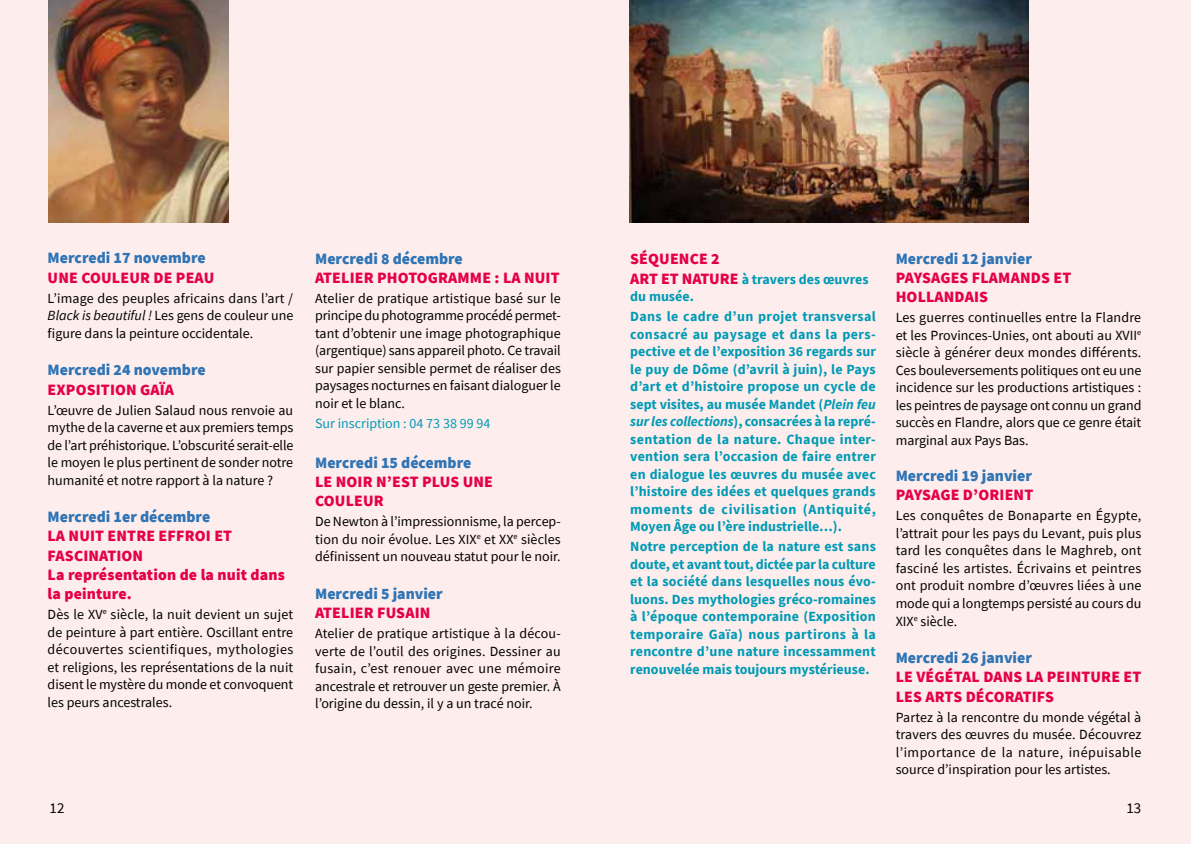
<style>
.page{position:relative;width:1191px;height:844px;background:#fff}
.page>*{position:absolute;margin:0;border:0;box-sizing:border-box;transform-origin:0 0}
.t1{font:900 15.75px/19.2px "Source Sans Pro";letter-spacing:.01em;color:#e50046}
.t2{font:900 15.75px "Source Sans Pro";color:#2f74b5}
.t3{font:14.88px "Source Sans Pro";color:#000}
.t4{font:14px/17.5px "Source Sans Pro";color:#000;text-align:justify}
.t5{font:700 14px/17.5px "Source Sans Pro";color:#009ab5;text-align:justify}
.t6{font:14px "Source Sans Pro";color:#009ab5}
.s1{font-style:italic}
.s2{font-weight:900;font-size:15.75px;color:#e50046}
</style>
<div class="page">
<div style="left:0;top:0;width:1191px;height:843px;background:#fdedec"></div>
<img style="left:49px;top:0;width:180px;height:223px">
<img style="left:629px;top:0;width:399px;height:223px">
<p class="t2" style="left:48px;top:247px;width:160px">Mercredi 17 novembre</p>
<p class="t1" style="left:48px;top:267px;width:168px">UNE COULEUR DE PEAU</p>
<p class="t4" style="left:48px;top:289px;width:247px">L’image des peuples africains dans l’art / <span class="s1">Black is beautiful !</span> Les gens de couleur une figure dans la peinture occidentale.</p>
<p class="t2" style="left:48px;top:359px;width:160px">Mercredi 24 novembre</p>
<p class="t1" style="left:48px;top:379px;width:128px">EXPOSITION GAÏA</p>
<p class="t4" style="left:48px;top:401px;width:247px">L’œuvre de Julien Salaud nous renvoie au mythe de la caverne et aux premiers temps de l’art préhistorique. L’obscurité serait-elle le moyen le plus pertinent de sonder notre humanité et notre rapport à la nature ?</p>
<p class="t2" style="left:48px;top:506px;width:164px">Mercredi 1er décembre</p>
<p class="t1" style="left:48px;top:526px;width:239px">LA NUIT ENTRE EFFROI ET<br>FASCINATION<br>La représentation de la nuit dans la peinture.</p>
<p class="t4" style="left:48px;top:605px;width:247px">Dès le XV<sup>e</sup> siècle, la nuit devient un sujet de peinture à part entière. Oscillant entre découvertes scientifiques, mythologies et religions, les représentations de la nuit disent le mystère du monde et convoquent les peurs ancestrales.</p>
<p class="t2" style="left:315px;top:247px;width:149px">Mercredi 8 décembre</p>
<p class="t1" style="left:315px;top:267px;width:246px">ATELIER PHOTOGRAMME : LA NUIT</p>
<p class="t4" style="left:315px;top:289px;width:247px">Atelier de pratique artistique basé sur le principe du photogramme procédé permet&shy;tant d’obtenir une image photographique (argentique) sans appareil photo. Ce travail sur papier sensible permet de réaliser des paysages nocturnes en faisant dialoguer le noir et le blanc.</p>
<p class="t6" style="left:315px;top:414px;width:177px">Sur inscription : 04 73 38 99 94</p>
<p class="t2" style="left:315px;top:451px;width:158px">Mercredi 15 décembre</p>
<p class="t1" style="left:315px;top:472px;width:179px">LE NOIR N’EST PLUS UNE<br>COULEUR</p>
<p class="t4" style="left:315px;top:512px;width:247px">De Newton à l’impressionnisme, la percep&shy;tion du noir évolue. Les XIX<sup>e</sup> et XX<sup>e</sup> siècles définissent un nouveau statut pour le noir.</p>
<p class="t2" style="left:315px;top:582px;width:129px">Mercredi 5 janvier</p>
<p class="t1" style="left:315px;top:603px;width:117px">ATELIER FUSAIN</p>
<p class="t4" style="left:315px;top:624px;width:247px">Atelier de pratique artistique à la décou&shy;verte de l’outil des origines. Dessiner au fusain, c’est renouer avec une mémoire ancestrale et retrouver un geste premier. À l’origine du dessin, il y a un tracé noir.</p>
<p class="t1" style="left:630px;top:248px;width:91px">SÉQUENCE 2</p>
<p class="t5" style="left:630px;top:270px;width:240px"><span class="s2">ART ET NATURE</span> à travers des œuvres du musée.</p>
<p class="t5" style="left:630px;top:307px;width:247px">Dans le cadre d’un projet transversal consacré au paysage et dans la pers&shy;pective et de l’exposition 36 regards sur le puy de Dôme (d’avril à juin), le Pays d’art et d’histoire propose un cycle de sept visites, au musée Mandet (<span class="s1">Plein feu sur les collections</span>), consacrées à la repré&shy;sentation de la nature. Chaque inter&shy;vention sera l’occasion de faire entrer en dialogue les œuvres du musée avec l’histoire des idées et quelques grands moments de civilisation (Antiquité, Moyen Âge ou l’ère industrielle…).</p>
<p class="t5" style="left:630px;top:537px;width:247px">Notre perception de la nature est sans doute, et avant tout, dictée par la culture et la société dans lesquelles nous évo&shy;luons. Des mythologies gréco-romaines à l’époque contemporaine (Exposition temporaire Gaïa) nous partirons à la rencontre d’une nature incessamment renouvelée mais toujours mystérieuse.</p>
<p class="t2" style="left:895px;top:247px;width:138px">Mercredi 12 janvier</p>
<p class="t1" style="left:895px;top:267px;width:177px">PAYSAGES FLAMANDS ET<br>HOLLANDAIS</p>
<p class="t4" style="left:895px;top:308px;width:247px">Les guerres continuelles entre la Flandre et les Provinces-Unies, ont abouti au XVII<sup>e </sup>siècle à générer deux mondes différents.<br>Ces bouleversements politiques ont eu une incidence sur les productions artistiques : les peintres de paysage ont connu un grand succès en Flandre, alors que ce genre était marginal aux Pays Bas.</p>
<p class="t2" style="left:895px;top:465px;width:138px">Mercredi 19 janvier</p>
<p class="t1" style="left:895px;top:485px;width:139px">PAYSAGE D’ORIENT</p>
<p class="t4" style="left:895px;top:507px;width:247px">Les conquêtes de Bonaparte en Égypte, l’attrait pour les pays du Levant, puis plus tard les conquêtes dans le Maghreb, ont fasciné les artistes. Écrivains et peintres ont produit nombre d’œuvres liées à une mode qui a longtemps persisté au cours du XIX<sup>e</sup> siècle.</p>
<p class="t2" style="left:895px;top:646px;width:138px">Mercredi 26 janvier</p>
<p class="t1" style="left:895px;top:667px;width:247px">LE VÉGÉTAL DANS LA PEINTURE ET<br>LES ARTS DÉCORATIFS</p>
<p class="t4" style="left:895px;top:707px;width:247px">Partez à la rencontre du monde végétal à travers des œuvres du musée. Découvrez l’importance de la nature, inépuisable source d’inspiration pour les artistes.</p>
<p class="t3" style="left:50px;top:797px;width:16px">12</p>
<p class="t3" style="left:1126px;top:797px;width:16px">13</p>
</div>
